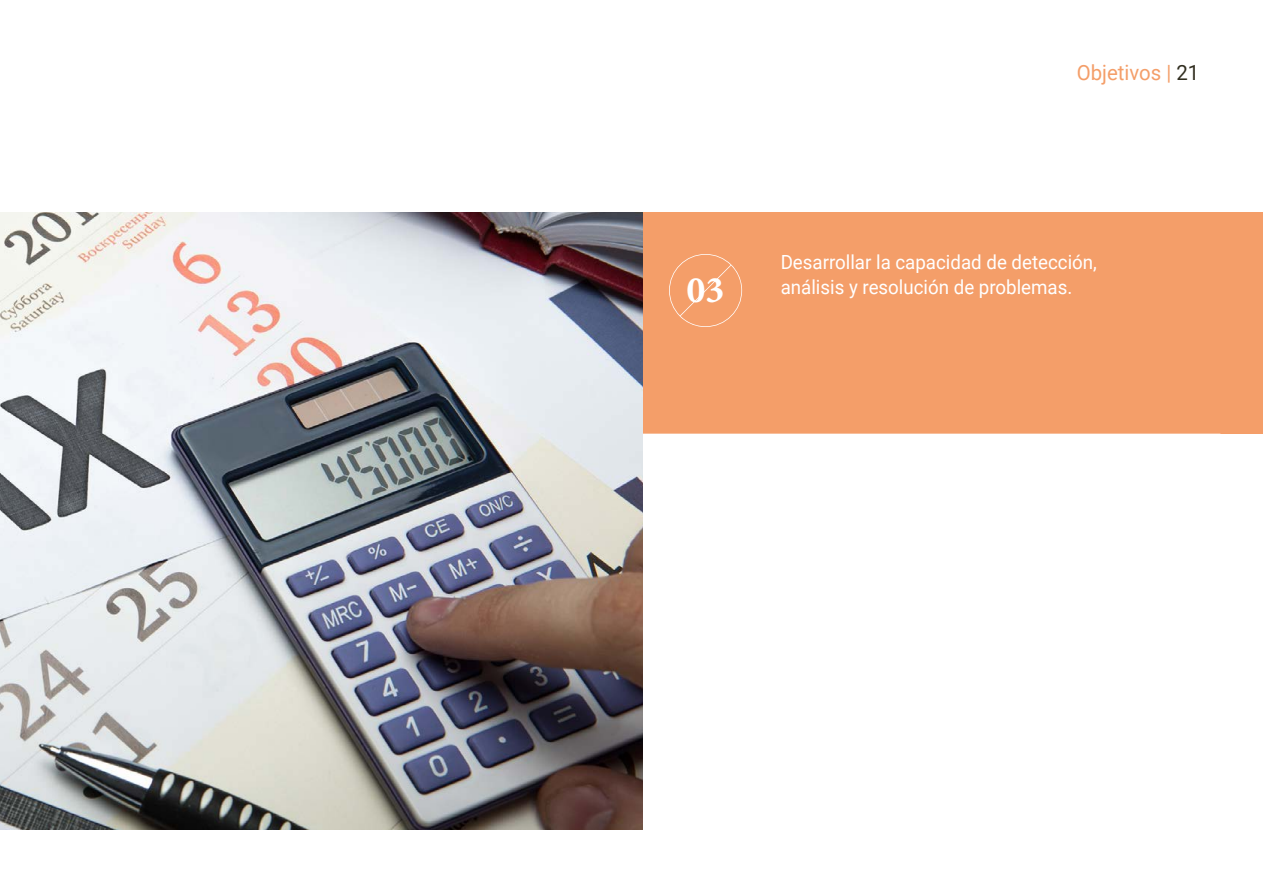
<style>
.page{position:relative;width:1263px;height:893px;background:#fff}
.page>*{position:absolute;margin:0;border:0;box-sizing:border-box;transform-origin:0 0}
.t1{font:37.5px "Minion Pro Bold Capt";color:#fff}
.t2{font:21px "Roboto";color:#f49e69}
.t3{font:19.5px "Roboto";color:#fff;scale:.96 1}
.s1{color:#312e20}
</style>
<div class="page">
<div style="left:642px;top:213px;width:621px;height:221px;background:#f49e69"></div>
<svg style="left:669px;top:254px;width:73px;height:73px"></svg>
<img style="left:0;top:213px;width:642px;height:616px">
<p class="t2" style="left:1077px;top:57px;width:124px">Objetivos | <span class="s1">21</span></p>
<p class="t3" style="left:781px;top:248px;width:331px">Desarrollar la capacidad de detección,</p>
<h1 class="t1" style="left:686px;top:268px;width:40px">03</h1>
<p class="t3" style="left:781px;top:274px;width:305px">análisis y resolución de problemas.</p>
</div>
